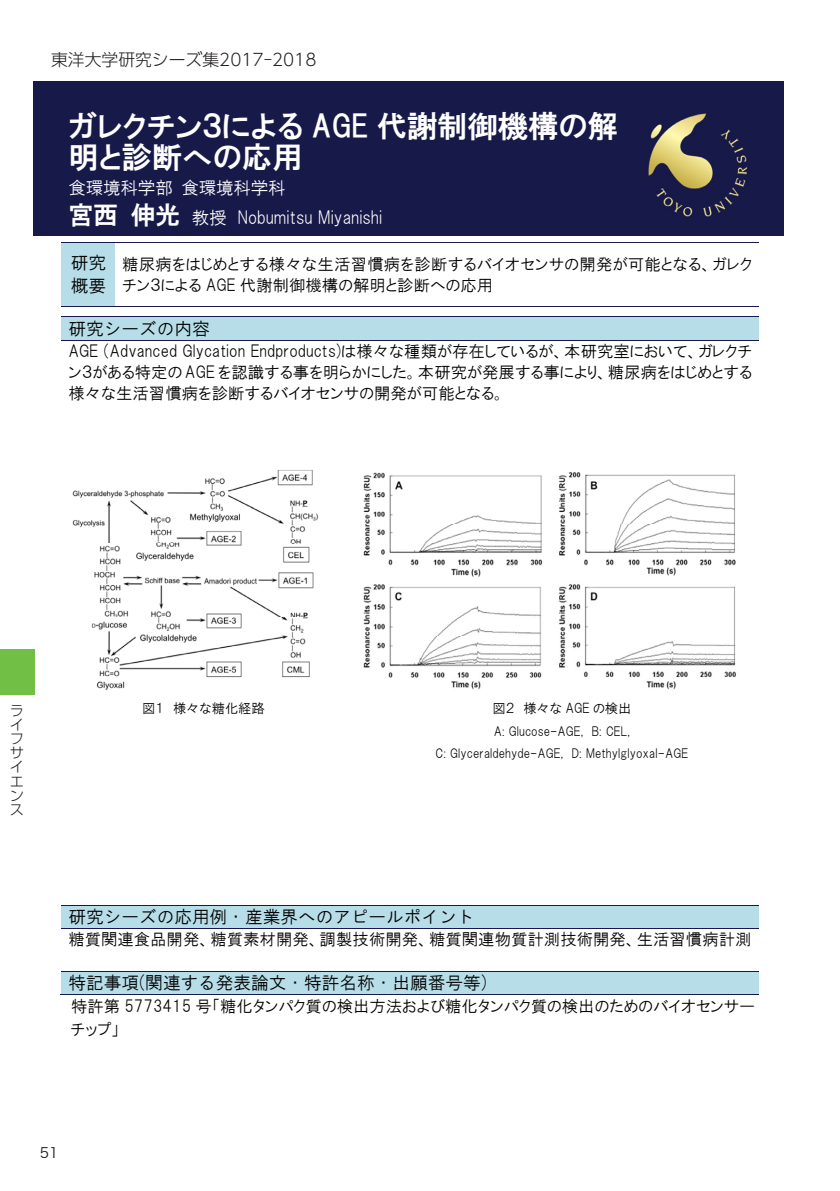
<style>
.page{position:relative;width:840px;height:1191px;background:#fff}
.page>*{position:absolute;margin:0;border:0;box-sizing:border-box;transform-origin:0 0}
.t1{font:30.2px/31.4px "HGP Gothic E";color:#fff}
.t2{font:17.6px/23px "HGS Gothic M";color:#000}
.t3{font:17.6px/30.8px "HGP Gothic M";letter-spacing:-.01em;color:#fff}
.t4{font:300 16.8px "UD Shin Go Pro";color:#231f20}
.t5{font:16.4px/21.2px "HGP Gothic M";letter-spacing:.005em;color:#000}
.t6{font:300 14.2px/14.2px "UD Shin Go Pro";color:#231f20;text-align:justify}
.t7{font:14.2px "Hira Kaku Pro W3";color:#231f20}
.t8{font:13.4px "HGP Gothic M";color:#000}
.t9{font:12.6px/22.6px "HGP Gothic M";color:#000;text-align:center}
.s1{font-family:"HGP Gothic E";font-size:25.2px}
</style>
<div class="page">
<div style="left:0;top:649px;width:34px;height:45px;background:#71bf44"></div>
<div style="left:33px;top:82px;width:749px;height:154px;background:#171949"></div>
<div style="left:62px;top:242px;width:53px;height:64px;background:#b6dde8"></div>
<hr style="left:62px;top:242px;width:696px;height:1px;background:#17184b">
<hr style="left:62px;top:306px;width:696px;height:1px;background:#17184b">
<div style="left:68px;top:317px;width:683px;height:23px;background:#b6dde8"></div>
<hr style="left:62px;top:317px;width:696px;height:1px;background:#17184b">
<hr style="left:62px;top:340px;width:696px;height:1px;background:#17184b">
<div style="left:68px;top:905px;width:683px;height:23px;background:#b6dde8"></div>
<hr style="left:62px;top:905px;width:696px;height:1px;background:#17184b">
<hr style="left:62px;top:928px;width:696px;height:1px;background:#17184b">
<div style="left:68px;top:971px;width:683px;height:23px;background:#b6dde8"></div>
<hr style="left:62px;top:971px;width:696px;height:1px;background:#17184b">
<hr style="left:61px;top:994px;width:697px;height:1px;background:#17184b">
<img style="left:648px;top:113px;width:100px;height:104px">
<img style="left:72px;top:470px;width:247px;height:220px">
<img style="left:363px;top:472px;width:373px;height:218px">
<p class="t4" style="left:51px;top:46px;width:267px">東洋大学研究シーズ集2017-2018</p>
<h1 class="t1" style="left:68px;top:110px;width:551px">ガレクチン３による AGE 代謝制御機構の解明と診断への応用</h1>
<p class="t3" style="left:68px;top:172px;width:315px">食環境科学部 食環境科学科<br><span class="s1">宮西 伸光</span> 教授 Nobumitsu Miyanishi</p>
<p class="t2" style="left:71px;top:251px;width:37px">研究概要</p>
<p class="t5" style="left:122px;top:253px;width:631px">糖尿病をはじめとする様々な生活習慣病を診断するバイオセンサの開発が可能となる、ガレクチン３による AGE 代謝制御機構の解明と診断への応用</p>
<p class="t2" style="left:68px;top:317px;width:143px">研究シーズの内容</p>
<p class="t5" style="left:68px;top:340px;width:684px;text-align:justify">AGE (Advanced Glycation Endproducts)は様々な種類が存在しているが、本研究室において、ガレクチン３がある特定のAGEを認識する事を明らかにした。本研究が発展する事により、糖尿病をはじめとする様々な生活習慣病を診断するバイオセンサの開発が可能となる。</p>
<p class="t6" style="left:10px;top:702px;width:15px">ライフサイエンス</p>
<p class="t8" style="left:142px;top:701px;width:124px">図１ 様々な糖化経路</p>
<p class="t8" style="left:492px;top:701px;width:140px">図２ 様々な AGE の検出</p>
<p class="t9" style="left:435px;top:720px;width:254px">A: Glucose-AGE, B: CEL,<br>C: Glyceraldehyde-AGE, D: Methylglyoxal-AGE</p>
<p class="t2" style="left:68px;top:905px;width:407px">研究シーズの応用例・産業界へのアピールポイント</p>
<p class="t5" style="left:68px;top:928px;width:684px">糖質関連食品開発、糖質素材開発、調製技術開発、糖質関連物質計測技術開発、生活習慣病計測</p>
<p class="t2" style="left:68px;top:971px;width:420px">特記事項(関連する発表論文・特許名称・出願番号等)</p>
<p class="t5" style="left:71px;top:994px;width:685px;line-height:22.6px">特許第 5773415 号「糖化タンパク質の検出方法および糖化タンパク質の検出のためのバイオセンサーチップ」</p>
<p class="t7" style="left:40px;top:1140px;width:20px">51</p>
</div>
